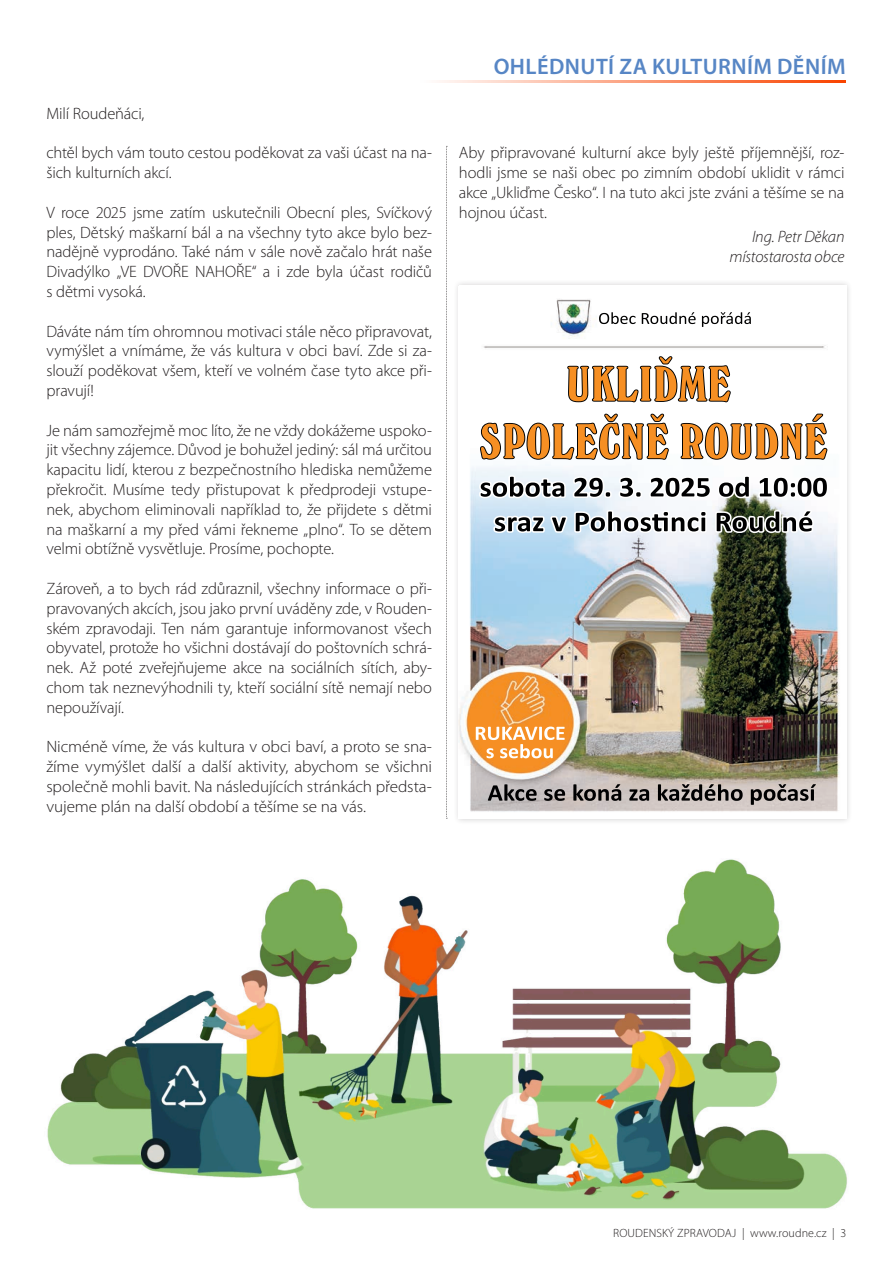
<style>
.page{position:relative;width:893px;height:1263px;background:#fff}
.page>*{position:absolute;margin:0;border:0;box-sizing:border-box;transform-origin:0 0}
.subnadpis{font:600 22.5px "Myriad Pro";letter-spacing:.02em;color:#5786c5}
.t1{font:300 16.5px/19.8px "Myriad Pro";letter-spacing:-.01em;color:#231f20;text-align:justify}
.t2{font:300 16.5px/19.8px "Myriad Pro";letter-spacing:-.01em;color:#231f20;text-align:justify;scale:1.04 1}
.t3{font:italic 300 16.5px/19.8px "Myriad Pro";letter-spacing:-.01em;color:#231f20;text-align:right}
.t4{font:300 12px "Myriad Pro";letter-spacing:.01em;color:#231f20}
</style>
<div class="page">
<img style="left:47px;top:859px;width:800px;height:350px">
<svg style="left:446px;top:146px;width:1px;height:673px"></svg>
<hr style="left:421px;top:81px;width:425px;height:2px;background:#f94400">
<div style="left:453px;top:279px;width:399px;height:546px;background:#231f20;opacity:.2"></div>
<img style="left:459px;top:286px;width:387px;height:533px">
<img style="left:479px;top:475px;width:63px;height:23px">
<img style="left:510px;top:477px;width:316px;height:20px">
<img style="left:615px;top:784px;width:201px;height:4px">
<img style="left:513px;top:726px;width:41px;height:14px">
<img style="left:654px;top:356px;width:77px;height:46px">
<img style="left:617px;top:357px;width:113px;height:44px">
<img style="left:611px;top:312px;width:139px;height:12px">
<p class="t1" style="left:46px;top:104px;width:100px">Milí Roudeňáci,</p>
<p class="t1" style="left:46px;top:143px;width:387px">chtěl bych vám touto cestou poděkovat za vaši účast na na&shy;šich kulturních akcí.</p>
<p class="t1" style="left:46px;top:203px;width:387px">V roce 2025 jsme zatím uskutečnili Obecní ples, Svíčkový ples, Dětský maškarní bál a na všechny tyto akce bylo bez&shy;nadějně vyprodáno. Také nám v sále nově začalo hrát naše Divadýlko „VE DVOŘE NAHOŘE“ a i zde byla účast rodičů s dětmi vysoká.</p>
<p class="t1" style="left:46px;top:321px;width:387px">Dáváte nám tím ohromnou motivaci stále něco připravovat, vymýšlet a vnímáme, že vás kultura v obci baví. Zde si za&shy;slouží poděkovat všem, kteří ve volném čase tyto akce při&shy;pravují!</p>
<p class="t1" style="left:46px;top:420px;width:387px">Je nám samozřejmě moc líto, že ne vždy dokážeme uspoko&shy;jit všechny zájemce. Důvod je bohužel jediný: sál má určitou kapacitu lidí, kterou z bezpečnostního hlediska nemůžeme překročit. Musíme tedy přistupovat k předprodeji vstupe&shy;nek, abychom eliminovali například to, že přijdete s dětmi na maškarní a my před vámi řekneme „plno“. To se dětem velmi obtížně vysvětluje. Prosíme, pochopte.</p>
<p class="t1" style="left:46px;top:579px;width:387px">Zároveň, a to bych rád zdůraznil, všechny informace o při&shy;pravovaných akcích, jsou jako první uváděny zde, v Rouden&shy;ském zpravodaji. Ten nám garantuje informovanost všech obyvatel, protože ho všichni dostávají do poštovních schrá&shy;nek. Až poté zveřejňujeme akce na sociálních sítích, aby&shy;chom tak neznevýhodnili ty, kteří sociální sítě nemají nebo nepoužívají.</p>
<p class="t2" style="left:46px;top:737px;width:372px">Nicméně víme, že vás kultura v obci baví, a proto se sna&shy;žíme vymýšlet další a další aktivity, abychom se všichni společně mohli bavit. Na následujících stránkách předsta&shy;vujeme plán na další období a těšíme se na vás.</p>
<p class="subnadpis" style="left:494px;top:52px;width:353px">OHLÉDNUTÍ ZA KULTURNÍM DĚNÍM</p>
<p class="t1" style="left:459px;top:143px;width:387px">Aby připravované kulturní akce byly ještě příjemnější, roz&shy;hodli jsme se naši obec po zimním období uklidit v rámci akce „Ukliďme Česko“. I na tuto akci jste zváni a těšíme se na hojnou účast.</p>
<p class="t3" style="left:729px;top:227px;width:116px">Ing. Petr Děkan místostarosta obce</p>
<p class="t4" style="left:613px;top:1227px;width:235px">ROUDENSKÝ ZPRAVODAJ | www.roudne.cz | 3</p>
</div>
